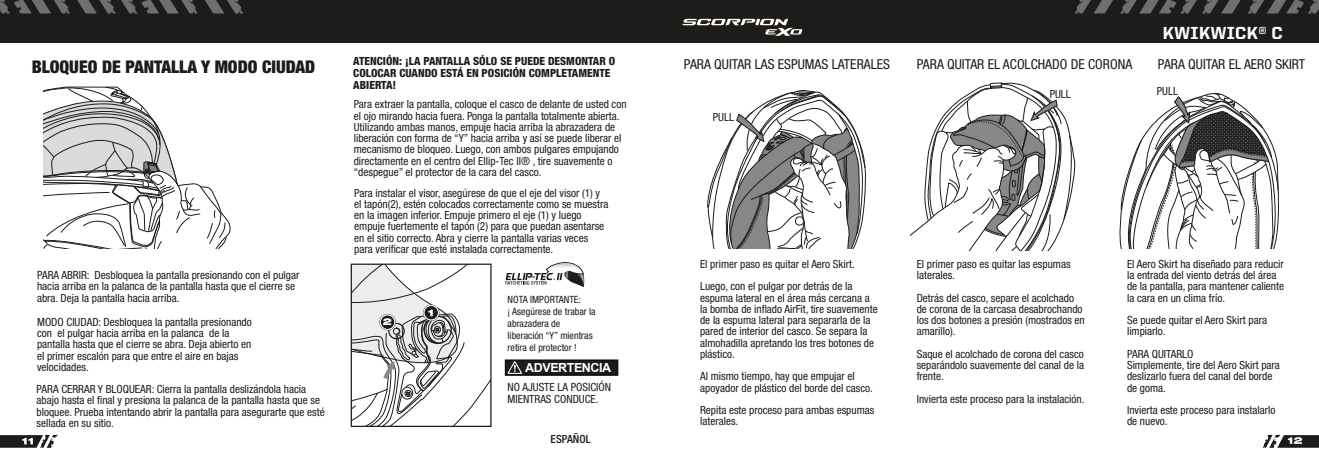
<style>
.page{position:relative;width:1319px;height:454px;background:#fff}
.page>*{position:absolute;margin:0;border:0;box-sizing:border-box;transform-origin:0 0}
.t1{font:900 condensed 17.5px "Helvetica Neue LT Pro";color:#1c1c1b}
.t2{font:800 17.5px "United Sans Reg";letter-spacing:.025em;color:#fff}
.t3{font:condensed 13.75px "Helvetica Neue LT Pro";color:#1c1c1b}
.t4{font:700 12.5px "Arial";letter-spacing:-.035em;color:#fff}
.t5{font:condensed 11.25px/11.2px "Helvetica Neue LT Pro";color:#1c1c1b}
.t6{font:800 condensed 11.25px/11.9px "Helvetica Neue LT Pro";color:#1c1c1b}
.t7{font:500 condensed 11.25px "Helvetica Neue LT Pro";color:#1c1c1b}
.t8{font:condensed 10px/12px "Helvetica Neue LT Pro";color:#1c1c1b}
.t9{font:900 expanded 9.38px "Helvetica Neue LT Pro";color:#fff}
</style>
<div class="page">
<div style="left:0;top:0;width:1318px;height:42px;background:#1c1c1b"></div>
<svg style="left:682px;top:18px;width:121px;height:18px"></svg>
<svg style="left:1075px;top:0;width:243px;height:13px"></svg>
<svg style="left:0;top:0;width:243px;height:13px"></svg>
<svg style="left:1263px;top:434px;width:55px;height:13px"></svg>
<svg style="left:0;top:434px;width:58px;height:13px"></svg>
<svg style="left:505px;top:262px;width:80px;height:25px"></svg>
<div style="left:504px;top:359px;width:114px;height:16px;background:#1c1c1b;border:1px solid #000102"></div>
<svg style="left:506px;top:360px;width:15px;height:14px"></svg>
<svg style="left:43px;top:87px;width:184px;height:161px"></svg>
<svg style="left:351px;top:264px;width:140px;height:162px"></svg>
<svg style="left:379px;top:314px;width:16px;height:16px"></svg>
<div style="left:381px;top:315px;width:13px;height:14px;background:#1c1c1b;border-radius:50%"></div>
<div style="left:380px;top:315px;width:15px;height:14px;border:1px solid #fff;border-radius:50%"></div>
<div style="left:380px;top:314px;width:15px;height:15px;border:1px solid #fff;border-radius:50%"></div>
<svg style="left:707px;top:91px;width:158px;height:158px"></svg>
<svg style="left:1121px;top:93px;width:157px;height:156px"></svg>
<svg style="left:910px;top:82px;width:165px;height:168px"></svg>
<h1 class="t1" style="left:32px;top:56px;width:285px">BLOQUEO DE PANTALLA Y MODO CIUDAD</h1>
<p class="t5" style="left:37px;top:269px;width:264px">PARA ABRIR: Desbloquea la pantalla presionando con el pulgar hacia arriba en la palanca de la pantalla hasta que el cierre se abra. Deja la pantalla hacia arriba.</p>
<p class="t5" style="left:37px;top:316px;width:216px">MODO CIUDAD: Desbloquea la pantalla presionando con el pulgar hacia arriba en la palanca de la pantalla hasta que el cierre se abra. Deja abierto en el primer escalón para que entre el aire en bajas velocidades.</p>
<p class="t5" style="left:37px;top:383px;width:289px">PARA CERRAR Y BLOQUEAR: Cierra la pantalla deslizándola hacia abajo hasta el final y presiona la palanca de la pantalla hasta que se bloquee. Prueba intentando abrir la pantalla para asegurarte que esté sellada en su sitio.</p>
<p class="t6" style="left:353px;top:55px;width:263px">ATENCIÓN: ¡LA PANTALLA SÓLO SE PUEDE DESMONTAR O<br>COLOCAR CUANDO ESTÁ EN POSICIÓN COMPLETAMENTE<br>ABIERTA!</p>
<p class="t5" style="left:354px;top:99px;width:274px">Para extraer la pantalla, coloque el casco de delante de usted con el ojo mirando hacia fuera. Ponga la pantalla totalmente abierta.<br>Utilizando ambas manos, empuje hacia arriba la abrazadera de liberación con forma de “Y” hacia arriba y así se puede liberar el mecanismo de bloqueo. Luego, con ambos pulgares empujando directamente en el centro del Ellip-Tec II® , tire suavemente o “despegue” el protector de la cara del casco.</p>
<p class="t5" style="left:354px;top:187px;width:256px">Para instalar el visor, asegúrese de que el eje del visor (1) y el tapón(2), estén colocados correctamente como se muestra en la imagen inferior. Empuje primero el eje (1) y luego empuje fuertemente el tapón (2) para que puedan asentarse en el sitio correcto. Abra y cierre la pantalla varias veces para verificar que esté instalada correctamente.</p>
<p class="t9" style="left:382px;top:316px;width:11px">2</p>
<p class="t8" style="left:507px;top:293px;width:90px">NOTA IMPORTANTE:<br>¡ Asegúrese de trabar la abrazadera de liberación “Y” mientras retira el protector !</p>
<p class="t5" style="left:507px;top:380px;width:105px;line-height:12.5px">NO AJUSTE LA POSICIÓN<br>MIENTRAS CONDUCE.</p>
<p class="t4" style="left:525px;top:359px;width:87px">ADVERTENCIA</p>
<p class="t7" style="left:550px;top:432px;width:42px">ESPAÑOL</p>
<h1 class="t2" style="left:1162px;top:23px;width:121px">KWIKWICK® C</h1>
<p class="t3" style="left:683px;top:56px;width:207px">PARA QUITAR LAS ESPUMAS LATERALES</p>
<p class="t3" style="left:916px;top:56px;width:217px">PARA QUITAR EL ACOLCHADO DE CORONA</p>
<p class="t3" style="left:1157px;top:56px;width:149px">PARA QUITAR EL AERO SKIRT</p>
<p class="t5" style="left:712px;top:112px;width:23px">PULL</p>
<p class="t5" style="left:1049px;top:88px;width:23px">PULL</p>
<p class="t5" style="left:1156px;top:86px;width:23px">PULL</p>
<p class="t5" style="left:700px;top:252px;width:156px;line-height:22.5px">El primer paso es quitar el Aero Skirt.<br>Luego, con el pulgar por detrás de la</p>
<p class="t5" style="left:700px;top:292px;width:179px">espuma lateral en el área más cercana a la bomba de inflado AirFit, tire suavemente de la espuma lateral para separarla de la pared de interior del casco. Se separa la almohadilla apretando los tres botones de plástico.</p>
<p class="t5" style="left:700px;top:370px;width:174px">Al mismo tiempo, hay que empujar el apoyador de plástico del borde del casco.</p>
<p class="t5" style="left:700px;top:404px;width:176px">Repita este proceso para ambas espumas laterales.</p>
<p class="t5" style="left:916px;top:258px;width:155px">El primer paso es quitar las espumas laterales.</p>
<p class="t5" style="left:916px;top:292px;width:169px">Detrás del casco, separe el acolchado de corona de la carcasa desabrochando los dos botones a presión (mostrados en amarillo).</p>
<p class="t5" style="left:916px;top:348px;width:169px;text-align:justify">Saque el acolchado de corona del casco separándolo suavemente del canal de la frente.</p>
<p class="t5" style="left:916px;top:393px;width:169px">Invierta este proceso para la instalación.</p>
<p class="t5" style="left:1126px;top:258px;width:158px">El Aero Skirt ha diseñado para reducir la entrada del viento detrás del área de la pantalla, para mantener caliente la cara en un clima frío.</p>
<p class="t5" style="left:1126px;top:314px;width:141px">Se puede quitar el Aero Skirt para limpiarlo.</p>
<p class="t5" style="left:1126px;top:348px;width:154px">PARA QUITARLO<br>Simplemente, tire del Aero Skirt para deslizarlo fuera del canal del borde de goma.</p>
<p class="t5" style="left:1126px;top:404px;width:150px">Invierta este proceso para instalarlo de nuevo.</p>
</div>
